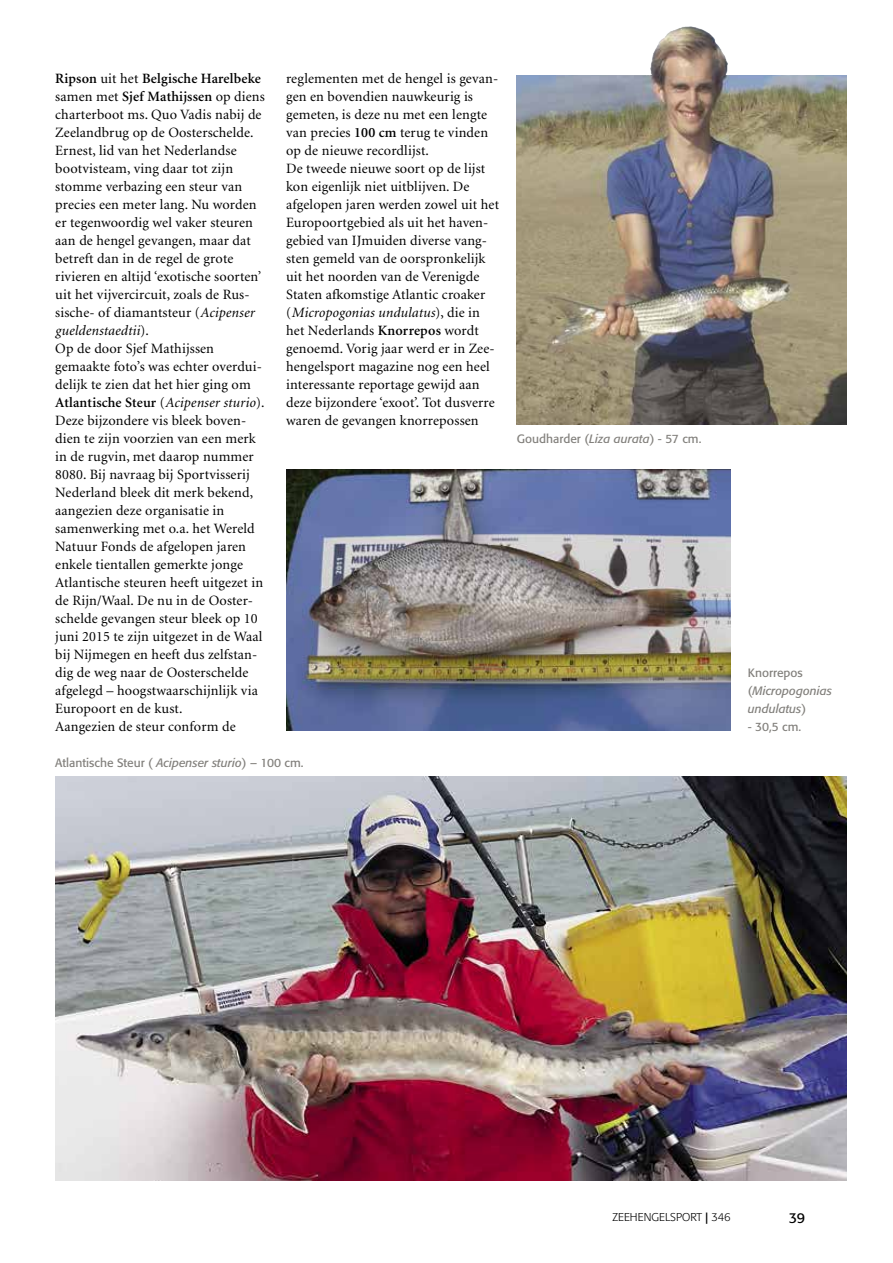
<style>
.page{position:relative;width:893px;height:1263px;background:#fff}
.page>*{position:absolute;margin:0;border:0;box-sizing:border-box;transform-origin:0 0}
.t1{font:14.25px/18px "Minion";letter-spacing:.01em;color:#000}
.t2{font:14.25px "Formata";color:#000}
.t3{font:12px "Formata";color:#82807c}
.t4{font:italic 12px/18px "Formata";color:#82807c}
.t5{font:300 11.25px "Formata";color:#000}
.s1{font-weight:600}
.s2{font-style:italic}
.s3{font-style:normal}
.s4{font-weight:500}
</style>
<div class="page">
<img style="left:517px;top:75px;width:329px;height:350px">
<img style="left:55px;top:776px;width:791px;height:405px">
<img style="left:286px;top:470px;width:445px;height:261px">
<img style="left:650px;top:27px;width:78px;height:74px">
<p class="t1" style="left:55px;top:70px;width:211px"><span class="s1">Ripson</span> uit het <span class="s1">Belgische Harelbeke </span>samen met <span class="s1">Sjef Mathijssen</span> op diens charterboot ms. Quo Vadis nabij de Zeelandbrug op de Oosterschelde.<br>Ernest, lid van het Nederlandse bootvisteam, ving daar tot zijn stomme verbazing een steur van precies een meter lang. Nu worden er tegenwoordig wel vaker steuren aan de hengel gevangen, maar dat betreft dan in de regel de grote rivieren en altijd ‘exotische soorten’ uit het vijvercircuit, zoals de Rus&shy;sische- of diamantsteur (<span class="s2">Acipenser gueldenstaedtii</span>).<br>Op de door Sjef Mathijssen gemaakte foto’s was echter overdui&shy;delijk te zien dat het hier ging om <span class="s1">Atlantische Steur</span> (<span class="s2">Acipenser sturio</span>).<br>Deze bijzondere vis bleek boven&shy;dien te zijn voorzien van een merk in de rugvin, met daarop nummer 8080. Bij navraag bij Sportvisserij Nederland bleek dit merk bekend, aangezien deze organisatie in samenwerking met o.a. het Wereld Natuur Fonds de afgelopen jaren enkele tientallen gemerkte jonge Atlantische steuren heeft uitgezet in de Rijn/Waal. De nu in de Ooster&shy;schelde gevangen steur bleek op 10 juni 2015 te zijn uitgezet in de Waal bij Nijmegen en heeft dus zelfstan&shy;dig de weg naar de Oosterschelde afgelegd – hoogstwaarschijnlijk via Europoort en de kust.<br>Aangezien de steur conform de</p>
<p class="t1" style="left:286px;top:70px;width:214px">reglementen met de hengel is gevan&shy;gen en bovendien nauwkeurig is gemeten, is deze nu met een lengte van precies <span class="s1">100 cm</span> terug te vinden op de nieuwe recordlijst.<br>De tweede nieuwe soort op de lijst kon eigenlijk niet uitblijven. De afgelopen jaren werden zowel uit het Europoortgebied als uit het haven&shy;gebied van IJmuiden diverse vang&shy;sten gemeld van de oorspronkelijk uit het noorden van de Verenigde Staten afkomstige Atlantic croaker (<span class="s2">Micropogonias undulatus</span>), die in het Nederlands <span class="s1">Knorrepos</span> wordt genoemd. Vorig jaar werd er in Zee&shy;hengelsport magazine nog een heel interessante reportage gewijd aan deze bijzondere ‘exoot’. Tot dusverre waren de gevangen knorrepossen</p>
<p class="t3" style="left:55px;top:755px;width:250px">Atlantische Steur ( <span class="s2">Acipenser sturio</span>) – 100 cm.</p>
<p class="t3" style="left:517px;top:431px;width:186px">Goudharder (<span class="s2">Liza aurata</span>) - 57 cm.</p>
<p class="t4" style="left:748px;top:664px;width:86px"><span class="s3">Knorrepos (</span>Micropogonias undulatus<span class="s3">)</span></p>
<p class="t3" style="left:748px;top:719px;width:55px">- 30,5 cm.</p>
<p class="t5" style="left:613px;top:1211px;width:120px">ZEEHENGELSPORT <span class="s4">|</span> 346</p>
<p class="t2" style="left:789px;top:1209px;width:18px">39</p>
</div>
